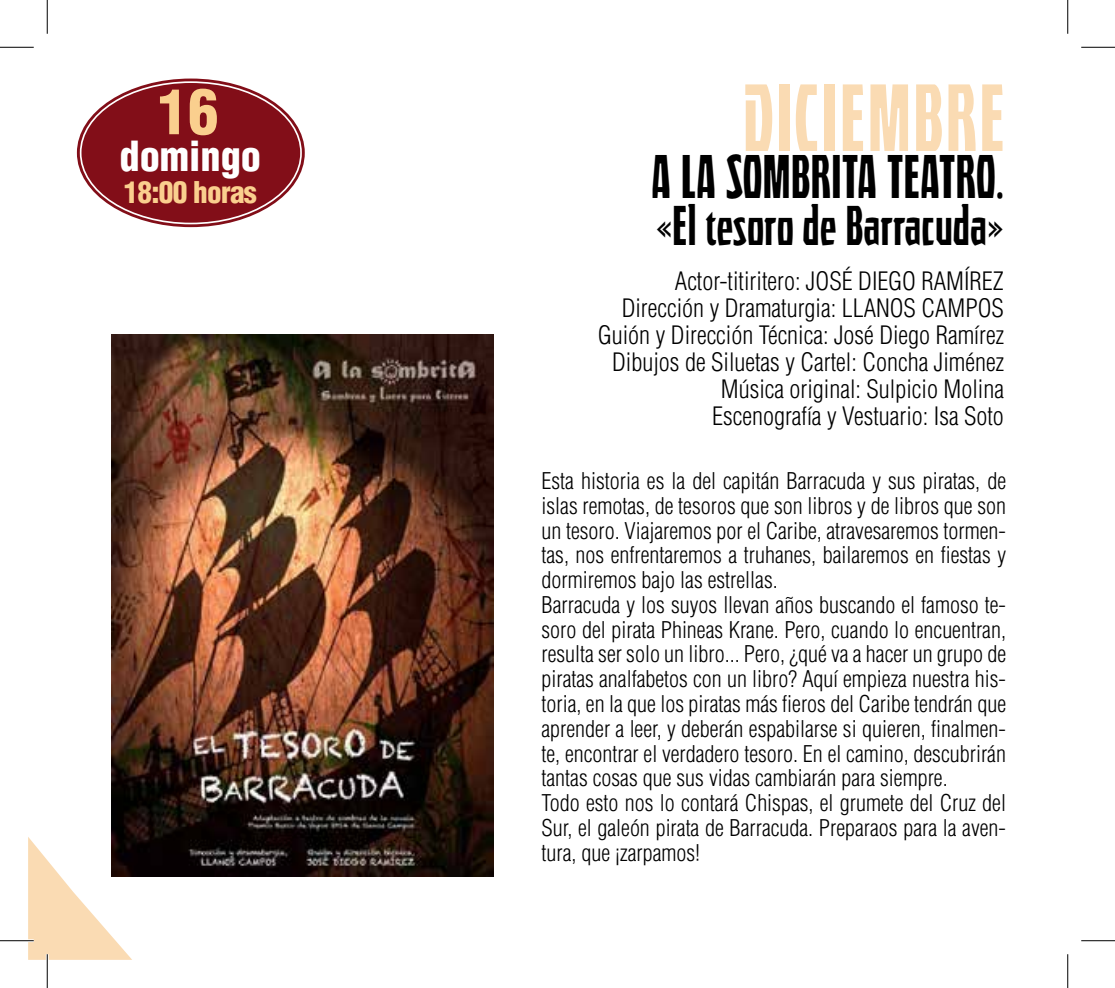
<style>
.page{position:relative;width:1115px;height:988px;background:#fff}
.page>*{position:absolute;margin:0;border:0;box-sizing:border-box;transform-origin:0 0}
.t1{font:76.5px "Quasix";letter-spacing:.05em;color:#fadbb3}
.t2{font:900 condensed 60.75px "Helvetica LT Std";color:#facf8e}
.t3{font:49.5px "Quasix";letter-spacing:.025em;color:#000}
.t4{font:45px "Quasix";letter-spacing:.025em;color:#000}
.t5{font:900 condensed 40.5px "Helvetica LT Std";color:#fff}
.t6{font:900 condensed 29.25px "Helvetica LT Std";letter-spacing:-.025em;color:#facf8e}
.t7{font:300 condensed 24.75px/27px "Helvetica LT Std";color:#000;text-align:right}
.t8{font:300 condensed 22.5px/24.8px "Helvetica LT Std";color:#000}
.s1{font-size:45px}
</style>
<div class="page">
<svg style="left:28px;top:837px;width:104px;height:122px"></svg>
<div style="left:77px;top:79px;width:228px;height:148px;background:#820e18;border-radius:50%"></div>
<img style="left:111px;top:335px;width:383px;height:541px">
<hr style="left:0;top:939px;width:34px;height:3px;background:#fff">
<hr style="left:46px;top:954px;width:3px;height:33px;background:#fff">
<hr style="left:0;top:47px;width:34px;height:1px;background:#000">
<hr style="left:1081px;top:47px;width:34px;height:1px;background:#000">
<hr style="left:0;top:940px;width:34px;height:1px;background:#000">
<hr style="left:1081px;top:940px;width:34px;height:1px;background:#000">
<hr style="left:47px;top:0;width:1px;height:34px;background:#000">
<hr style="left:47px;top:954px;width:1px;height:33px;background:#000">
<hr style="left:1067px;top:0;width:1px;height:34px;background:#000">
<hr style="left:1067px;top:954px;width:1px;height:33px;background:#000">
<h2 class="t2" style="left:158px;top:73px;width:62px">16</h2>
<h3 class="t5" style="left:119px;top:131px;width:143px">domingo</h3>
<h3 class="t6" style="left:124px;top:174px;width:135px">18:00 horas</h3>
<h1 class="t1" style="left:743px;top:74px;width:262px">DICIEMBRE</h1>
<h3 class="t3" style="left:652px;top:148px;width:354px">A LA SOMBRITA TEATRO<span class="s1">.</span></h3>
<h3 class="t4" style="left:656px;top:200px;width:350px">«El tesoro de Barracuda»</h3>
<p class="t7" style="left:598px;top:267px;width:407px">Actor-titiritero: JOSÉ DIEGO RAMÍREZ Dirección y Dramaturgia: LLANOS CAMPOS Guión y Dirección Técnica: José Diego Ramírez Dibujos de Siluetas y Cartel: Concha Jiménez Música original: Sulpicio Molina<br>Escenografía y Vestuario: Isa Soto</p>
<p class="t8" style="left:542px;top:468px;width:466px">Esta historia es la del capitán Barracuda y sus piratas, de islas remotas, de tesoros que son libros y de libros que son un tesoro. Viajaremos por el Caribe, atravesaremos tormen&shy;tas, nos enfrentaremos a truhanes, bailaremos en fiestas y dormiremos bajo las estrellas.<br>Barracuda y los suyos llevan años buscando el famoso te&shy;soro del pirata Phineas Krane. Pero, cuando lo encuentran, resulta ser solo un libro... Pero, ¿qué va a hacer un grupo de piratas analfabetos con un libro? Aquí empieza nuestra his&shy;toria, en la que los piratas más fieros del Caribe tendrán que aprender a leer, y deberán espabilarse si quieren, finalmen&shy;te, encontrar el verdadero tesoro. En el camino, descubrirán tantas cosas que sus vidas cambiarán para siempre.<br>Todo esto nos lo contará Chispas, el grumete del Cruz del Sur, el galeón pirata de Barracuda. Preparaos para la aven&shy;tura, que ¡zarpamos!</p>
</div>
